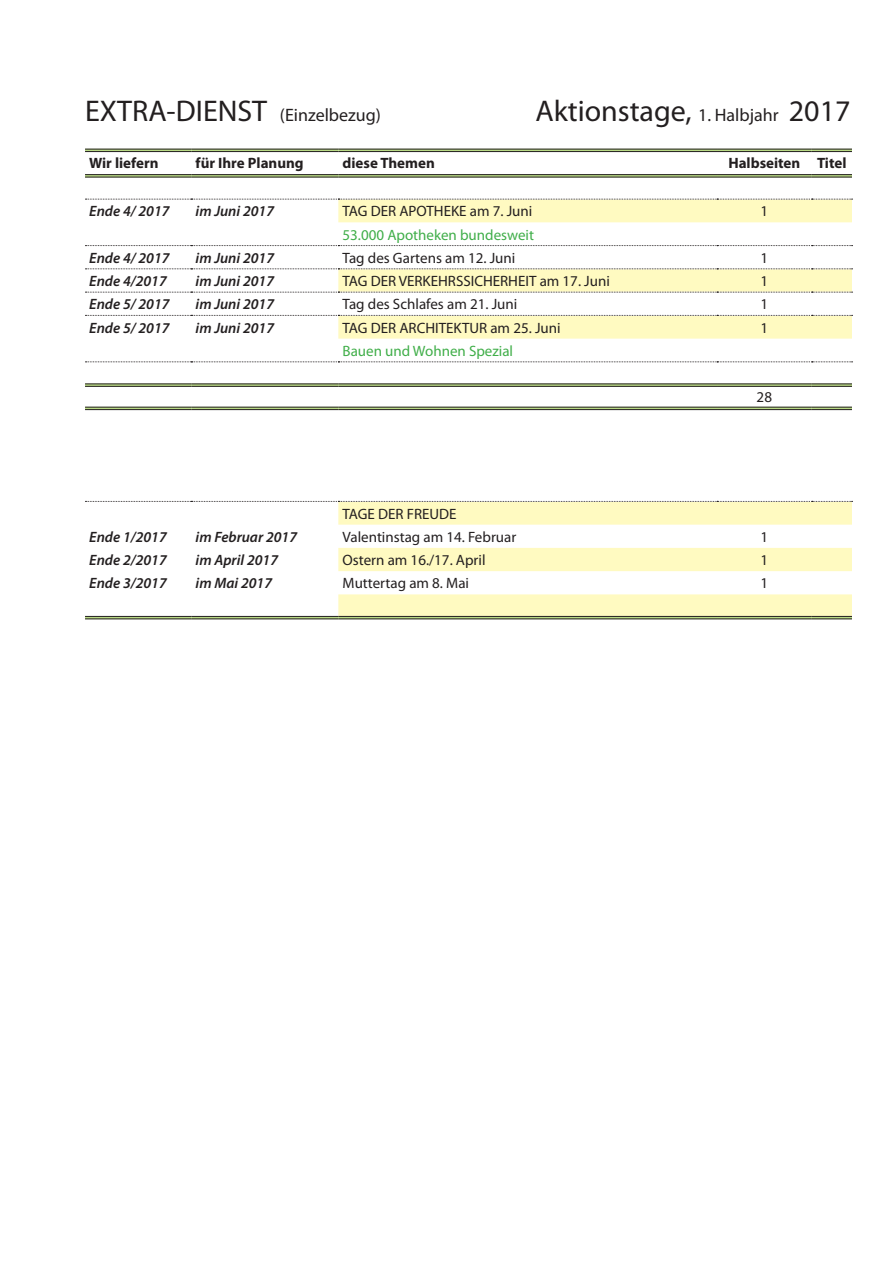
<style>
.page{position:relative;width:893px;height:1263px;background:#fff}
.page>*{position:absolute;margin:0;border:0;box-sizing:border-box;transform-origin:0 0}
.t1{font:30px "Myriad Pro";color:#231f20}
.t2{font:18px "Myriad Pro";color:#231f20}
.lauftext{font:15px "Myriad Pro";color:#231f20}
.lauftext-2{font:italic 600 15px "Myriad Pro";color:#231f20}
.Titel_fett{font:700 15px "Myriad Pro";color:#231f20}
.lauftext-3{font:15px "Myriad Pro";color:#40ae49}
.s1{font-size:30px}
.s2{font-size:18px}
</style>
<div class="page">
<svg style="left:338px;top:200px;width:514px;height:416px"></svg>
<hr style="left:85px;top:149px;width:106px;height:3px;background:#b9d985">
<hr style="left:191px;top:149px;width:147px;height:3px;background:#b9d985">
<hr style="left:338px;top:149px;width:379px;height:3px;background:#b9d985">
<hr style="left:717px;top:149px;width:95px;height:3px;background:#b9d985">
<hr style="left:812px;top:149px;width:40px;height:3px;background:#b9d985">
<hr style="left:85px;top:174px;width:106px;height:3px;background:#b9d985">
<hr style="left:191px;top:174px;width:147px;height:3px;background:#b9d985">
<hr style="left:338px;top:174px;width:379px;height:3px;background:#b9d985">
<hr style="left:717px;top:174px;width:95px;height:3px;background:#b9d985">
<hr style="left:812px;top:174px;width:40px;height:3px;background:#b9d985">
<hr style="left:85px;top:384px;width:106px;height:3px;background:#b9d985">
<hr style="left:191px;top:384px;width:147px;height:3px;background:#b9d985">
<hr style="left:338px;top:384px;width:379px;height:3px;background:#b9d985">
<hr style="left:717px;top:384px;width:95px;height:3px;background:#b9d985">
<hr style="left:812px;top:384px;width:40px;height:3px;background:#b9d985">
<hr style="left:85px;top:407px;width:106px;height:3px;background:#b9d985">
<hr style="left:191px;top:407px;width:147px;height:3px;background:#b9d985">
<hr style="left:338px;top:407px;width:379px;height:3px;background:#b9d985">
<hr style="left:717px;top:407px;width:95px;height:3px;background:#b9d985">
<hr style="left:812px;top:407px;width:40px;height:3px;background:#b9d985">
<hr style="left:85px;top:616px;width:106px;height:3px;background:#b9d985">
<hr style="left:191px;top:616px;width:147px;height:3px;background:#b9d985">
<hr style="left:338px;top:616px;width:379px;height:3px;background:#b9d985">
<hr style="left:717px;top:616px;width:95px;height:3px;background:#b9d985">
<hr style="left:812px;top:616px;width:40px;height:3px;background:#b9d985">
<hr style="left:85px;top:149px;width:106px;height:1px;background:#231f20">
<hr style="left:85px;top:151px;width:106px;height:1px;background:#231f20">
<hr style="left:191px;top:149px;width:147px;height:1px;background:#231f20">
<hr style="left:191px;top:151px;width:147px;height:1px;background:#231f20">
<hr style="left:338px;top:149px;width:379px;height:1px;background:#231f20">
<hr style="left:338px;top:151px;width:379px;height:1px;background:#231f20">
<hr style="left:717px;top:149px;width:95px;height:1px;background:#231f20">
<hr style="left:717px;top:151px;width:95px;height:1px;background:#231f20">
<hr style="left:812px;top:149px;width:40px;height:1px;background:#231f20">
<hr style="left:812px;top:151px;width:40px;height:1px;background:#231f20">
<hr style="left:85px;top:174px;width:106px;height:1px;background:#231f20">
<hr style="left:85px;top:177px;width:106px;height:1px;background:#231f20">
<hr style="left:191px;top:174px;width:147px;height:1px;background:#231f20">
<hr style="left:191px;top:177px;width:147px;height:1px;background:#231f20">
<hr style="left:338px;top:174px;width:379px;height:1px;background:#231f20">
<hr style="left:338px;top:177px;width:379px;height:1px;background:#231f20">
<hr style="left:717px;top:174px;width:95px;height:1px;background:#231f20">
<hr style="left:717px;top:177px;width:95px;height:1px;background:#231f20">
<hr style="left:812px;top:174px;width:40px;height:1px;background:#231f20">
<hr style="left:812px;top:177px;width:40px;height:1px;background:#231f20">
<svg style="left:85px;top:315px;width:768px;height:1px"></svg>
<svg style="left:85px;top:199px;width:768px;height:1px"></svg>
<svg style="left:85px;top:268px;width:768px;height:1px"></svg>
<svg style="left:85px;top:245px;width:768px;height:1px"></svg>
<svg style="left:85px;top:292px;width:768px;height:1px"></svg>
<svg style="left:85px;top:361px;width:768px;height:1px"></svg>
<hr style="left:85px;top:384px;width:106px;height:1px;background:#231f20">
<hr style="left:85px;top:386px;width:106px;height:1px;background:#231f20">
<hr style="left:191px;top:384px;width:147px;height:1px;background:#231f20">
<hr style="left:191px;top:386px;width:147px;height:1px;background:#231f20">
<hr style="left:338px;top:384px;width:379px;height:1px;background:#231f20">
<hr style="left:338px;top:386px;width:379px;height:1px;background:#231f20">
<hr style="left:717px;top:384px;width:95px;height:1px;background:#231f20">
<hr style="left:717px;top:386px;width:95px;height:1px;background:#231f20">
<hr style="left:812px;top:384px;width:40px;height:1px;background:#231f20">
<hr style="left:812px;top:386px;width:40px;height:1px;background:#231f20">
<hr style="left:85px;top:407px;width:106px;height:1px;background:#231f20">
<hr style="left:85px;top:409px;width:106px;height:1px;background:#231f20">
<hr style="left:191px;top:407px;width:147px;height:1px;background:#231f20">
<hr style="left:191px;top:409px;width:147px;height:1px;background:#231f20">
<hr style="left:338px;top:407px;width:379px;height:1px;background:#231f20">
<hr style="left:338px;top:409px;width:379px;height:1px;background:#231f20">
<hr style="left:717px;top:407px;width:95px;height:1px;background:#231f20">
<hr style="left:717px;top:409px;width:95px;height:1px;background:#231f20">
<hr style="left:812px;top:407px;width:40px;height:1px;background:#231f20">
<hr style="left:812px;top:409px;width:40px;height:1px;background:#231f20">
<hr style="left:85px;top:616px;width:106px;height:1px;background:#231f20">
<hr style="left:85px;top:619px;width:106px;height:1px;background:#231f20">
<hr style="left:191px;top:616px;width:147px;height:1px;background:#231f20">
<hr style="left:191px;top:619px;width:147px;height:1px;background:#231f20">
<hr style="left:338px;top:616px;width:379px;height:1px;background:#231f20">
<hr style="left:338px;top:619px;width:379px;height:1px;background:#231f20">
<hr style="left:717px;top:616px;width:95px;height:1px;background:#231f20">
<hr style="left:717px;top:619px;width:95px;height:1px;background:#231f20">
<hr style="left:812px;top:616px;width:40px;height:1px;background:#231f20">
<hr style="left:812px;top:619px;width:40px;height:1px;background:#231f20">
<svg style="left:85px;top:501px;width:768px;height:1px"></svg>
<p class="t2" style="left:85px;top:104px;width:297px"><span class="s1">EXTRA-DIENST</span> (Einzelbezug)</p>
<p class="t1" style="left:535px;top:92px;width:317px">Aktionstage, <span class="s2">1. Halbjahr</span> 2017</p>
<p class="Titel_fett" style="left:89px;top:153px;width:71px">Wir liefern</p>
<p class="Titel_fett" style="left:196px;top:153px;width:110px">für Ihre Planung</p>
<p class="Titel_fett" style="left:343px;top:153px;width:94px">diese Themen</p>
<p class="Titel_fett" style="left:728px;top:153px;width:74px">Halbseiten</p>
<p class="Titel_fett" style="left:817px;top:153px;width:31px">Titel</p>
<p class="lauftext-2" style="left:89px;top:202px;width:82px">Ende 4/ 2017</p>
<p class="lauftext-2" style="left:196px;top:202px;width:80px">im Juni 2017</p>
<p class="lauftext" style="left:343px;top:202px;width:191px">TAG DER APOTHEKE am 7. Juni</p>
<p class="lauftext" style="left:760px;top:202px;width:9px">1</p>
<p class="lauftext-3" style="left:343px;top:225px;width:193px">53.000 Apotheken bundesweit</p>
<p class="lauftext-2" style="left:89px;top:248px;width:82px">Ende 4/ 2017</p>
<p class="lauftext-2" style="left:196px;top:248px;width:80px">im Juni 2017</p>
<p class="lauftext" style="left:343px;top:249px;width:174px">Tag des Gartens am 12. Juni</p>
<p class="lauftext" style="left:760px;top:249px;width:9px">1</p>
<p class="lauftext-2" style="left:89px;top:272px;width:79px">Ende 4/2017</p>
<p class="lauftext-2" style="left:196px;top:272px;width:80px">im Juni 2017</p>
<p class="lauftext" style="left:343px;top:272px;width:269px">TAG DER VERKEHRSSICHERHEIT am 17. Juni</p>
<p class="lauftext" style="left:760px;top:272px;width:9px">1</p>
<p class="lauftext-2" style="left:89px;top:295px;width:82px">Ende 5/ 2017</p>
<p class="lauftext-2" style="left:196px;top:295px;width:80px">im Juni 2017</p>
<p class="lauftext" style="left:343px;top:295px;width:176px">Tag des Schlafes am 21. Juni</p>
<p class="lauftext" style="left:760px;top:295px;width:9px">1</p>
<p class="lauftext-2" style="left:89px;top:318px;width:82px">Ende 5/ 2017</p>
<p class="lauftext-2" style="left:196px;top:318px;width:80px">im Juni 2017</p>
<p class="lauftext" style="left:343px;top:318px;width:220px">TAG DER ARCHITEKTUR am 25. Juni</p>
<p class="lauftext" style="left:760px;top:318px;width:9px">1</p>
<p class="lauftext-3" style="left:343px;top:342px;width:172px">Bauen und Wohnen Spezial</p>
<p class="lauftext" style="left:757px;top:388px;width:17px">28</p>
<p class="lauftext" style="left:343px;top:504px;width:115px">TAGE DER FREUDE</p>
<p class="lauftext-2" style="left:89px;top:527px;width:79px">Ende 1/2017</p>
<p class="lauftext-2" style="left:196px;top:527px;width:103px">im Februar 2017</p>
<p class="lauftext" style="left:343px;top:528px;width:175px">Valentinstag am 14. Februar</p>
<p class="lauftext" style="left:760px;top:528px;width:9px">1</p>
<p class="lauftext-2" style="left:89px;top:551px;width:79px">Ende 2/2017</p>
<p class="lauftext-2" style="left:196px;top:551px;width:84px">im April 2017</p>
<p class="lauftext" style="left:343px;top:551px;width:145px">Ostern am 16./17. April</p>
<p class="lauftext" style="left:760px;top:551px;width:9px">1</p>
<p class="lauftext-2" style="left:89px;top:574px;width:79px">Ende 3/2017</p>
<p class="lauftext-2" style="left:196px;top:574px;width:78px">im Mai 2017</p>
<p class="lauftext" style="left:343px;top:574px;width:128px">Muttertag am 8. Mai</p>
<p class="lauftext" style="left:760px;top:574px;width:9px">1</p>
</div>
